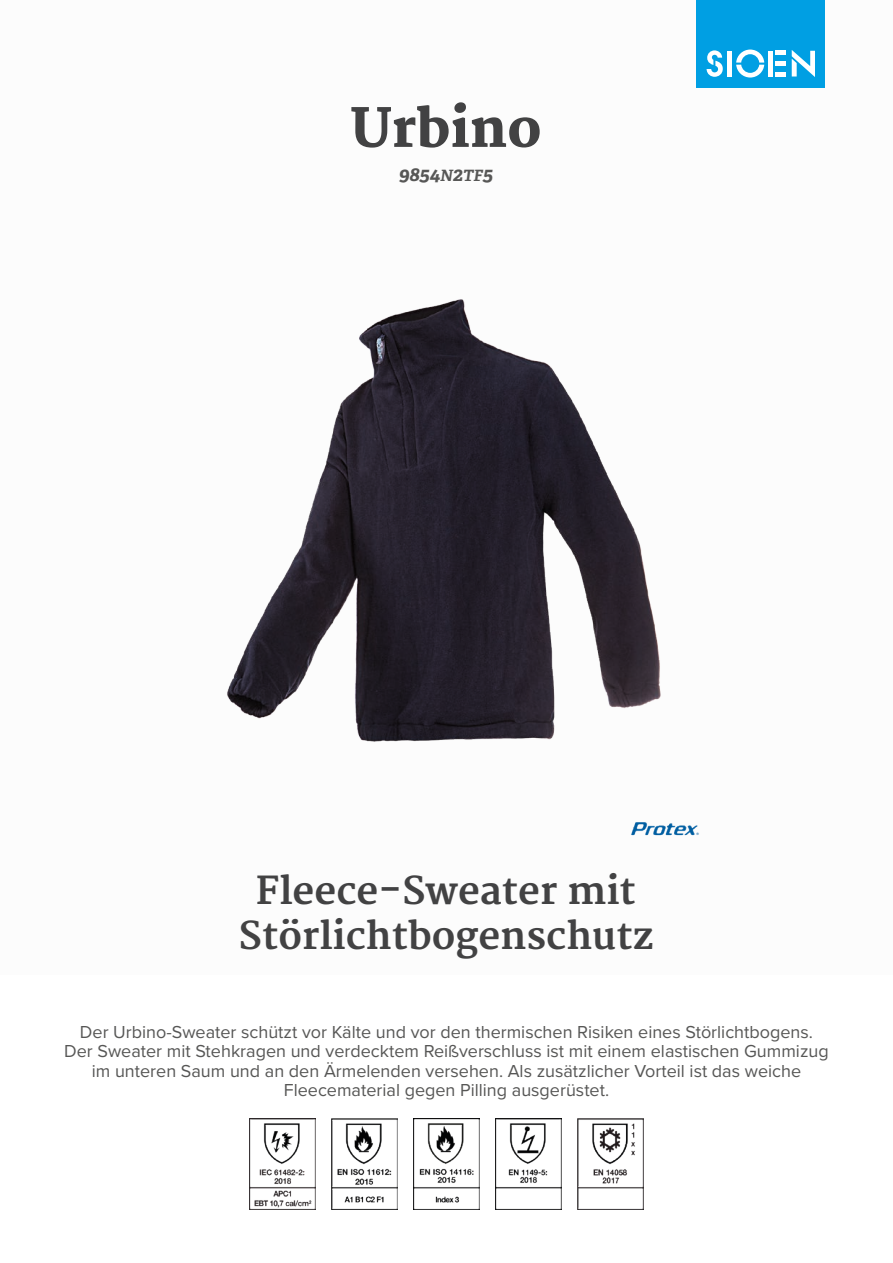
<style>
.page{position:relative;width:893px;height:1263px;background:#fff}
.page>*{position:absolute;margin:0;border:0;box-sizing:border-box;transform-origin:0 0}
.t1{font:800 52.5px "Merriweather";color:#424243}
.t2{font:700 37.5px/45px "Merriweather";color:#424243;text-align:center}
.t3{font:italic 700 19.5px "Adelle PE";color:#575756}
.t4{font:18px/19.5px "Proxima Nova";color:#575756;text-align:center}
.s1{font-size:15.6px}
</style>
<div class="page">
<div style="left:697px;top:0;width:128px;height:88px;background:#009fe3"></div>
<svg style="left:707px;top:50px;width:16px;height:27px"></svg>
<svg style="left:736px;top:50px;width:28px;height:28px"></svg>
<div style="left:727px;top:51px;width:5px;height:26px;background:#fff"></div>
<div style="left:768px;top:51px;width:5px;height:26px;background:#fff"></div>
<div style="left:775px;top:72px;width:11px;height:5px;background:#fff"></div>
<div style="left:775px;top:61px;width:11px;height:5px;background:#fff"></div>
<hr style="left:775px;top:51px;width:11px;height:4px;background:#fff">
<svg style="left:792px;top:50px;width:23px;height:27px"></svg>
<img style="left:688px;top:825px;width:11px;height:11px">
<img style="left:249px;top:1118px;width:66px;height:92px">
<img style="left:331px;top:1118px;width:66px;height:92px">
<img style="left:413px;top:1118px;width:67px;height:92px">
<img style="left:495px;top:1118px;width:67px;height:92px">
<img style="left:577px;top:1118px;width:67px;height:92px">
<img style="left:227px;top:299px;width:461px;height:537px">
<h1 class="t1" style="left:350px;top:98px;width:193px">Urbino</h1>
<p class="t3" style="left:399px;top:160px;width:96px">9854<span class="s1">N</span>2<span class="s1">TF</span>5</p>
<h2 class="t2" style="left:239px;top:869px;width:416px">Fleece-Sweater mit<br>Störlichtbogenschutz</h2>
<p class="t4" style="left:64px;top:1021px;width:766px">Der Urbino-Sweater schützt vor Kälte und vor den thermischen Risiken eines Störlichtbogens.<br>Der Sweater mit Stehkragen und verdecktem Reißverschluss ist mit einem elastischen Gummizug im unteren Saum und an den Ärmelenden versehen. Als zusätzlicher Vorteil ist das weiche Fleecematerial gegen Pilling ausgerüstet.</p>
</div>
